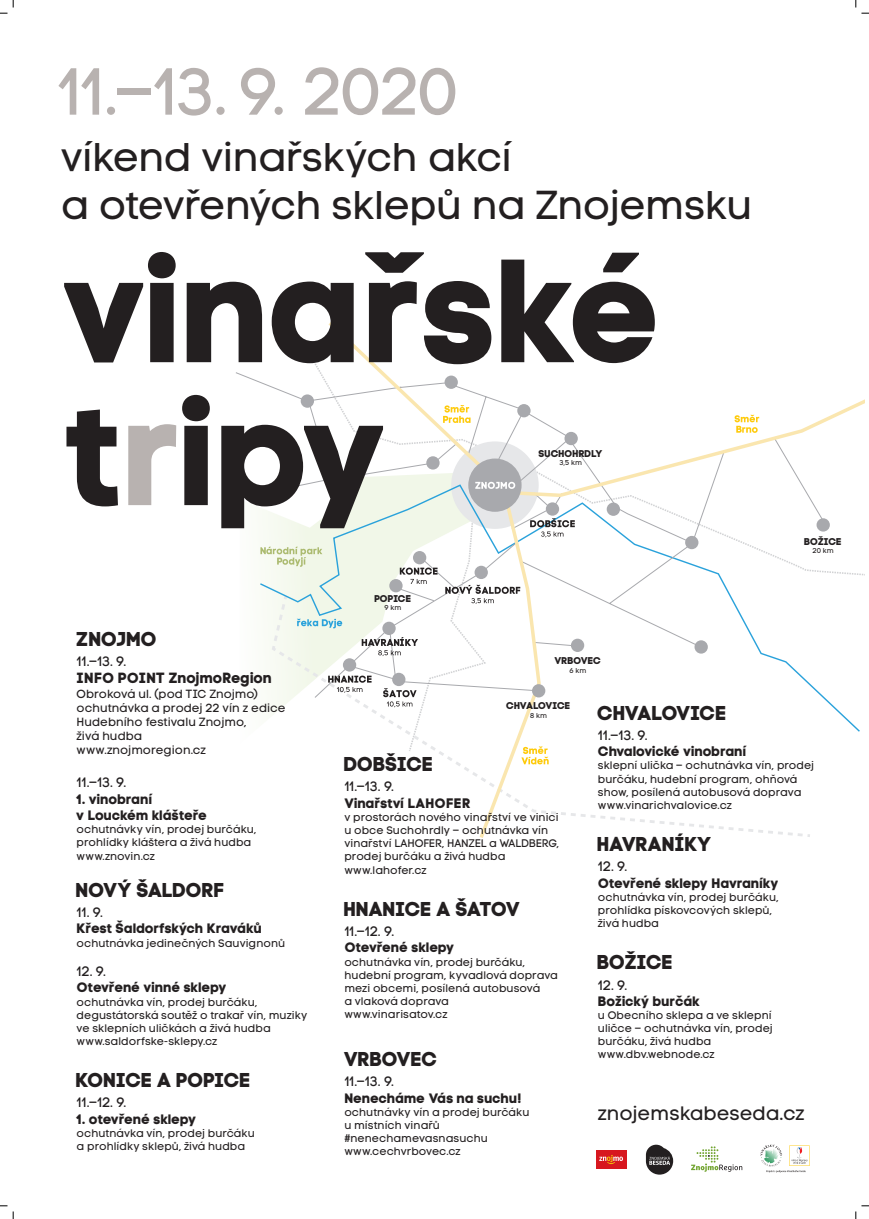
<style>
.page{position:relative;width:869px;height:1219px;background:#fff}
.page>*{position:absolute;margin:0;border:0;box-sizing:border-box;transform-origin:0 0}
.t1{font:146.5px "Code Pro Bold LC";letter-spacing:-.015em;color:#231f20}
.t2{font:66.25px "Code Pro LC";letter-spacing:-.035em;color:#b8b2b0}
.t3{font:39.95px/48px "Code Pro LC";letter-spacing:-.015em;color:#231f20}
.t4{font:20px "Code Pro Bold";letter-spacing:-.005em;color:#231f20}
.t5{font:19.4px "Code Pro LC";letter-spacing:-.005em;color:#231f20}
.t6{font:14.65px "Code Pro Bold LC";color:#231f20}
.t7{font:13.65px/16.4px "Code Pro Bold LC";letter-spacing:-.005em;color:#231f20}
.t8{font:13.65px "Code Pro LC";letter-spacing:-.015em;color:#231f20}
.t9{font:13.65px "Code Pro Bold LC";letter-spacing:.015em;color:#231f20}
.t10{font:11.75px/14.1px "Code Pro LC";color:#231f20}
.t11{font:10.95px/13.2px "Code Pro LC";letter-spacing:.005em;color:#231f20}
.t12{font:9.85px "Code Pro Bold";color:#231f20}
.t13{font:9.85px "Code Pro Bold";letter-spacing:.02em;color:#231f20}
.t14{font:7.05px "Code Pro LC";letter-spacing:.005em;color:#231f20}
.s1{color:#b8b2b0}
</style>
<div class="page">
<svg style="left:235px;top:338px;width:629px;height:500px"></svg>
<div style="left:694px;top:640px;width:13px;height:13px;background:#a8a9ad;border-radius:50%"></div>
<svg style="left:645px;top:1144px;width:28px;height:30px"></svg>
<svg style="left:596px;top:1150px;width:31px;height:19px"></svg>
<div style="left:595px;top:1150px;width:31px;height:18px;background:#d7171f"></div>
<svg style="left:599px;top:1155px;width:23px;height:8px"></svg>
<svg style="left:691px;top:1146px;width:51px;height:25px"></svg>
<svg style="left:809px;top:1145px;width:1px;height:21px"></svg>
<svg style="left:760px;top:1144px;width:49px;height:28px"></svg>
<svg style="left:0;top:1205px;width:14px;height:13px"></svg>
<svg style="left:855px;top:1205px;width:13px;height:13px"></svg>
<p class="t2" style="left:57px;top:53px;width:404px">11.–13. 9. 2020</p>
<p class="t3" style="left:61px;top:133px;width:692px">víkend vinařských akcí<br>a otevřených sklepů na Znojemsku</p>
<p class="t1" style="left:65px;top:220px;width:601px">vinařské</p>
<p class="t1" style="left:65px;top:363px;width:325px">t<span class="s1">r</span>ipy</p>
<p class="t13" style="left:538px;top:447px;width:65px">SUCHOHRDLY</p>
<p class="t14" style="left:559px;top:458px;width:24px">3,5 km</p>
<p class="t12" style="left:374px;top:592px;width:38px">POPICE</p>
<p class="t14" style="left:384px;top:603px;width:19px">9 km</p>
<p class="t12" style="left:804px;top:535px;width:39px">BOŽICE</p>
<p class="t14" style="left:812px;top:546px;width:23px">20 km</p>
<p class="t4" style="left:77px;top:626px;width:82px">ZNOJMO</p>
<p class="t8" style="left:77px;top:653px;width:51px">11.–13. 9.</p>
<p class="t6" style="left:77px;top:669px;width:197px">INFO POINT ZnojmoRegion</p>
<p class="t10" style="left:77px;top:686px;width:183px">Obroková ul. (pod TIC Znojmo)</p>
<p class="t10" style="left:77px;top:700px;width:210px">ochutnávka a prodej 22 vín z edice<br>Hudebního festivalu Znojmo,<br>živá hudba</p>
<p class="t10" style="left:77px;top:743px;width:131px">www.znojmoregion.cz</p>
<p class="t8" style="left:77px;top:774px;width:51px">11.–13. 9.</p>
<p class="t7" style="left:77px;top:790px;width:132px">1. vinobraní<br>v Louckém klášteře</p>
<p class="t11" style="left:77px;top:823px;width:181px">ochutnávky vín, prodej burčáku,</p>
<p class="t11" style="left:77px;top:836px;width:176px">prohlídky kláštera a živá hudba</p>
<p class="t11" style="left:77px;top:849px;width:80px">www.znovin.cz</p>
<p class="t4" style="left:77px;top:877px;width:150px">NOVÝ ŠALDORF</p>
<p class="t8" style="left:77px;top:904px;width:28px">11. 9.</p>
<p class="t7" style="left:77px;top:920px;width:187px">Křest Šaldorfských Kraváků</p>
<p class="t11" style="left:77px;top:936px;width:210px">ochutnávka jedinečných Sauvignonů</p>
<p class="t8" style="left:77px;top:963px;width:31px">12. 9.</p>
<p class="t7" style="left:77px;top:979px;width:152px">Otevřené vinné sklepy</p>
<p class="t11" style="left:77px;top:995px;width:232px">ochutnávka vín, prodej burčáku, degustátorská soutěž o trakař vín, muziky ve sklepních uličkách a živá hudba</p>
<p class="t11" style="left:77px;top:1034px;width:142px">www.saldorfske-sklepy.cz</p>
<p class="t4" style="left:77px;top:1068px;width:176px">KONICE A POPICE</p>
<p class="t8" style="left:77px;top:1094px;width:51px">11.–12. 9.</p>
<p class="t7" style="left:77px;top:1110px;width:121px">1. otevřené sklepy</p>
<p class="t11" style="left:77px;top:1126px;width:180px">ochutnávka vín, prodej burčáku a prohlídky sklepů, živá hudba</p>
<p class="t12" style="left:554px;top:654px;width:48px">VRBOVEC</p>
<p class="t14" style="left:569px;top:666px;width:19px">6 km</p>
<p class="t12" style="left:506px;top:700px;width:65px">CHVALOVICE</p>
<p class="t14" style="left:530px;top:711px;width:19px">8 km</p>
<p class="t4" style="left:344px;top:752px;width:90px">DOBŠICE</p>
<p class="t8" style="left:344px;top:778px;width:51px">11.–13. 9.</p>
<p class="t9" style="left:344px;top:794px;width:127px">Vinařství LAHOFER</p>
<p class="t11" style="left:344px;top:810px;width:216px">v prostorách nového vinařství ve vinici u obce Suchohrdly – ochutnávka vín vinařství LAHOFER, HANZEL a WALDBERG, prodej burčáku a živá hudba</p>
<p class="t11" style="left:344px;top:863px;width:84px">www.lahofer.cz</p>
<p class="t4" style="left:344px;top:896px;width:178px">HNANICE A ŠATOV</p>
<p class="t8" style="left:344px;top:923px;width:51px">11.–12. 9.</p>
<p class="t7" style="left:344px;top:939px;width:112px">Otevřené sklepy</p>
<p class="t11" style="left:344px;top:955px;width:215px">ochutnávka vín, prodej burčáku, hudební program, kyvadlová doprava mezi obcemi, posílená autobusová<br>a vlaková doprava</p>
<p class="t11" style="left:344px;top:1007px;width:105px">www.vinarisatov.cz</p>
<p class="t4" style="left:344px;top:1046px;width:95px">VRBOVEC</p>
<p class="t8" style="left:344px;top:1073px;width:51px">11.–13. 9.</p>
<p class="t7" style="left:344px;top:1089px;width:178px">Nenecháme Vás na suchu!</p>
<p class="t11" style="left:344px;top:1105px;width:186px">ochutnávky vín a prodej burčáku u místních vinařů</p>
<p class="t11" style="left:344px;top:1131px;width:145px">#nenechamevasnasuchu</p>
<p class="t11" style="left:344px;top:1144px;width:118px">www.cechvrbovec.cz</p>
<p class="t4" style="left:597px;top:700px;width:130px">CHVALOVICE</p>
<p class="t8" style="left:597px;top:727px;width:51px">11.–13. 9.</p>
<p class="t7" style="left:597px;top:743px;width:150px">Chvalovické vinobraní</p>
<p class="t11" style="left:597px;top:759px;width:218px">sklepní ulička – ochutnávka vín, prodej burčáku, hudební program, ohňová show, posílená autobusová doprava</p>
<p class="t11" style="left:597px;top:798px;width:135px">www.vinarichvalovice.cz</p>
<p class="t4" style="left:597px;top:832px;width:116px">HAVRANÍKY</p>
<p class="t8" style="left:597px;top:858px;width:31px">12. 9.</p>
<p class="t7" style="left:597px;top:874px;width:182px">Otevřené sklepy Havraníky</p>
<p class="t11" style="left:597px;top:890px;width:182px">ochutnávka vín, prodej burčáku, prohlídka pískovcových sklepů, živá hudba</p>
<p class="t4" style="left:597px;top:950px;width:77px">BOŽICE</p>
<p class="t8" style="left:597px;top:976px;width:31px">12. 9.</p>
<p class="t7" style="left:597px;top:992px;width:104px">Božický burčák</p>
<p class="t11" style="left:597px;top:1008px;width:176px;text-align:justify">u Obecního sklepa a ve sklepní uličce – ochutnávka vín, prodej burčáku, živá hudba</p>
<p class="t11" style="left:597px;top:1048px;width:118px">www.dbv.webnode.cz</p>
<p class="t5" style="left:597px;top:1101px;width:208px">znojemskabeseda.cz</p>
</div>
